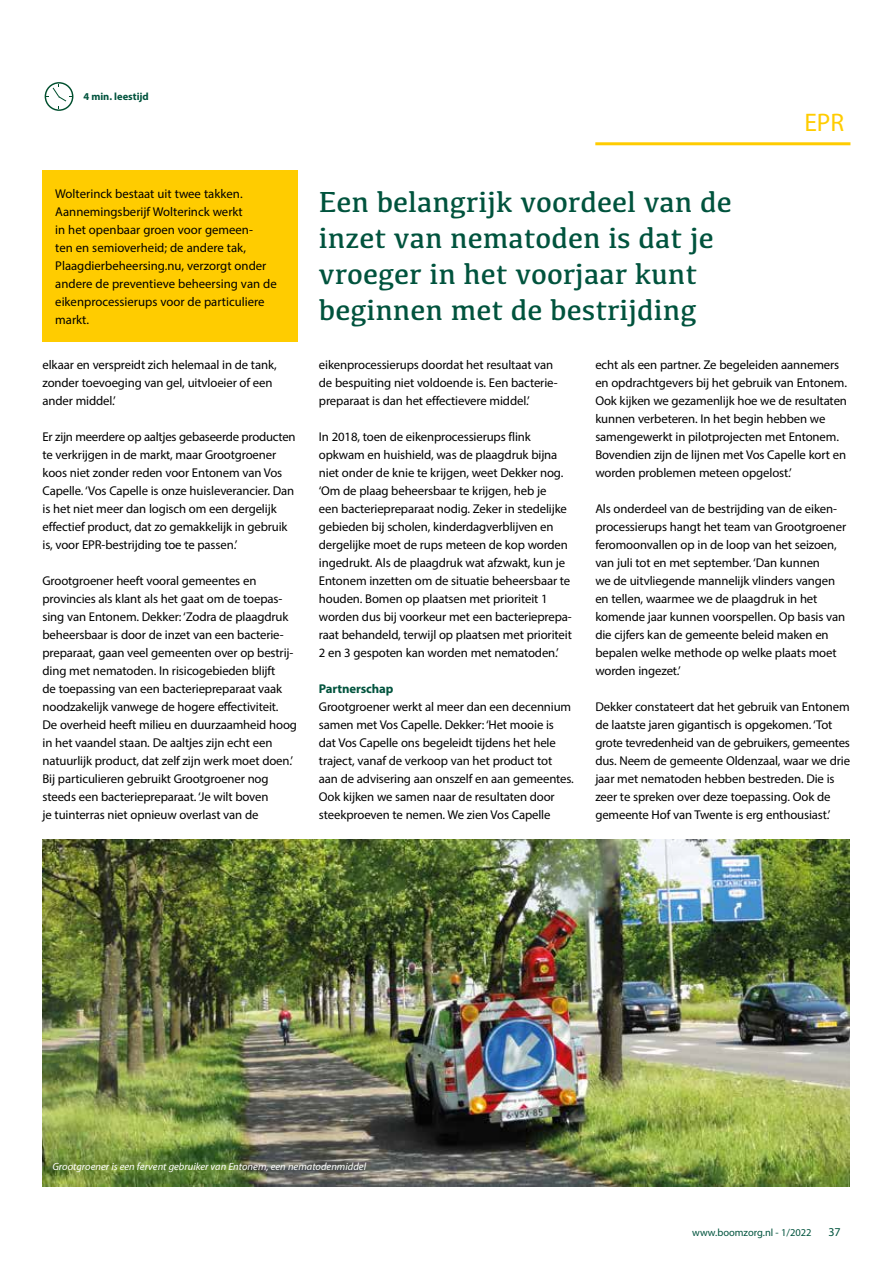
<style>
.page{position:relative;width:893px;height:1263px;background:#fff}
.page>*{position:absolute;margin:0;border:0;box-sizing:border-box;transform-origin:0 0}
.t1{font:30px/36px "Kefa";color:#00533d}
.t2{font:25.5px "Myriad Pro";color:#fc0}
.t3{font:12.75px/18px "Myriad Pro";letter-spacing:-.01em;color:#000}
.t4{font:700 12.75px "Myriad Pro";letter-spacing:-.01em;color:#00533d}
.t5{font:12px "Myriad Pro";color:#00533d}
.t6{font:italic 10.5px "Myriad Pro";color:#fff}
.t7{font:10.5px "Myriad Pro";color:#00533d}
.t8{font:700 10.5px "Myriad Pro";color:#00533d}
</style>
<div class="page">
<hr style="left:595px;top:142px;width:255px;height:3px;background:#fc0">
<svg style="left:45px;top:82px;width:28px;height:29px"></svg>
<div style="left:43px;top:170px;width:255px;height:171px;background:#fc0"></div>
<img style="left:43px;top:840px;width:806px;height:346px">
<p class="t8" style="left:83px;top:90px;width:67px">4 min. leestijd</p>
<p class="t3" style="left:55px;top:185px;width:223px">Wolterinck bestaat uit twee takken.<br>Aannemingsberijf Wolterinck werkt<br>in het openbaar groen voor gemeen-<br>ten en semioverheid; de andere tak, Plaagdierbeheersing.nu, verzorgt onder andere de preventieve beheersing van de eikenprocessierups voor de particuliere markt.</p>
<h1 class="t1" style="left:319px;top:183px;width:414px">Een belangrijk voordeel van de inzet van nematoden is dat je vroeger in het voorjaar kunt beginnen met de bestrijding</h1>
<h2 class="t2" style="left:804px;top:107px;width:41px">EPR</h2>
<p class="t3" style="left:43px;top:356px;width:236px">elkaar en verspreidt zich helemaal in de tank, zonder toevoeging van gel, uitvloeier of een ander middel.’</p>
<p class="t3" style="left:43px;top:428px;width:255px">Er zijn meerdere op aaltjes gebaseerde producten te verkrijgen in de markt, maar Grootgroener koos niet zonder reden voor Entonem van Vos Capelle. ‘Vos Capelle is onze huisleverancier. Dan is het niet meer dan logisch om een dergelijk effectief product, dat zo gemakkelijk in gebruik is, voor EPR-bestrijding toe te passen.’</p>
<p class="t3" style="left:43px;top:572px;width:256px">Grootgroener heeft vooral gemeentes en provincies als klant als het gaat om de toepas&shy;sing van Entonem. Dekker: ‘Zodra de plaagdruk beheersbaar is door de inzet van een bacterie&shy;preparaat, gaan veel gemeenten over op bestrij&shy;ding met nematoden. In risicogebieden blijft<br>de toepassing van een bacteriepreparaat vaak noodzakelijk vanwege de hogere effectiviteit.<br>De overheid heeft milieu en duurzaamheid hoog in het vaandel staan. De aaltjes zijn echt een natuurlijk product, dat zelf zijn werk moet doen.’ Bij particulieren gebruikt Grootgroener nog steeds een bacteriepreparaat. ‘Je wilt boven<br>je tuinterras niet opnieuw overlast van de</p>
<p class="t3" style="left:319px;top:356px;width:240px">eikenprocessierups doordat het resultaat van de bespuiting niet voldoende is. Een bacterie&shy;preparaat is dan het effectievere middel.’</p>
<p class="t3" style="left:319px;top:428px;width:254px">In 2018, toen de eikenprocessierups flink opkwam en huishield, was de plaagdruk bijna niet onder de knie te krijgen, weet Dekker nog. ‘Om de plaag beheersbaar te krijgen, heb je<br>een bacteriepreparaat nodig. Zeker in stedelijke gebieden bij scholen, kinderdagverblijven en dergelijke moet de rups meteen de kop worden ingedrukt. Als de plaagdruk wat afzwakt, kun je Entonem inzetten om de situatie beheersbaar te houden. Bomen op plaatsen met prioriteit 1 worden dus bij voorkeur met een bacterieprepa&shy;raat behandeld, terwijl op plaatsen met prioriteit 2 en 3 gespoten kan worden met nematoden.’</p>
<p class="t4" style="left:319px;top:681px;width:76px">Partnerschap</p>
<p class="t3" style="left:319px;top:698px;width:257px">Grootgroener werkt al meer dan een decennium samen met Vos Capelle. Dekker: ‘Het mooie is dat Vos Capelle ons begeleidt tijdens het hele traject, vanaf de verkoop van het product tot aan de advisering aan onszelf en aan gemeentes.<br>Ook kijken we samen naar de resultaten door steekproeven te nemen. We zien Vos Capelle</p>
<p class="t3" style="left:595px;top:356px;width:253px">echt als een partner. Ze begeleiden aannemers en opdrachtgevers bij het gebruik van Entonem.<br>Ook kijken we gezamenlijk hoe we de resultaten kunnen verbeteren. In het begin hebben we samengewerkt in pilotprojecten met Entonem.<br>Bovendien zijn de lijnen met Vos Capelle kort en worden problemen meteen opgelost.’</p>
<p class="t3" style="left:595px;top:500px;width:253px">Als onderdeel van de bestrijding van de eiken&shy;processierups hangt het team van Grootgroener feromoonvallen op in de loop van het seizoen, van juli tot en met september. ‘Dan kunnen<br>we de uitvliegende mannelijk vlinders vangen en tellen, waarmee we de plaagdruk in het komende jaar kunnen voorspellen. Op basis van die cijfers kan de gemeente beleid maken en bepalen welke methode op welke plaats moet worden ingezet.’</p>
<p class="t3" style="left:595px;top:698px;width:256px">Dekker constateert dat het gebruik van Entonem de laatste jaren gigantisch is opgekomen. ‘Tot grote tevredenheid van de gebruikers, gemeentes dus. Neem de gemeente Oldenzaal, waar we drie jaar met nematoden hebben bestreden. Die is zeer te spreken over deze toepassing. Ook de gemeente Hof van Twente is erg enthousiast.’</p>
<p class="t6" style="left:52px;top:1160px;width:315px">Grootgroener is een fervent gebruiker van Entonem, een nematodenmiddel</p>
<p class="t7" style="left:692px;top:1226px;width:121px">www.boomzorg.nl - 1/2022</p>
<p class="t5" style="left:828px;top:1224px;width:14px">37</p>
</div>
